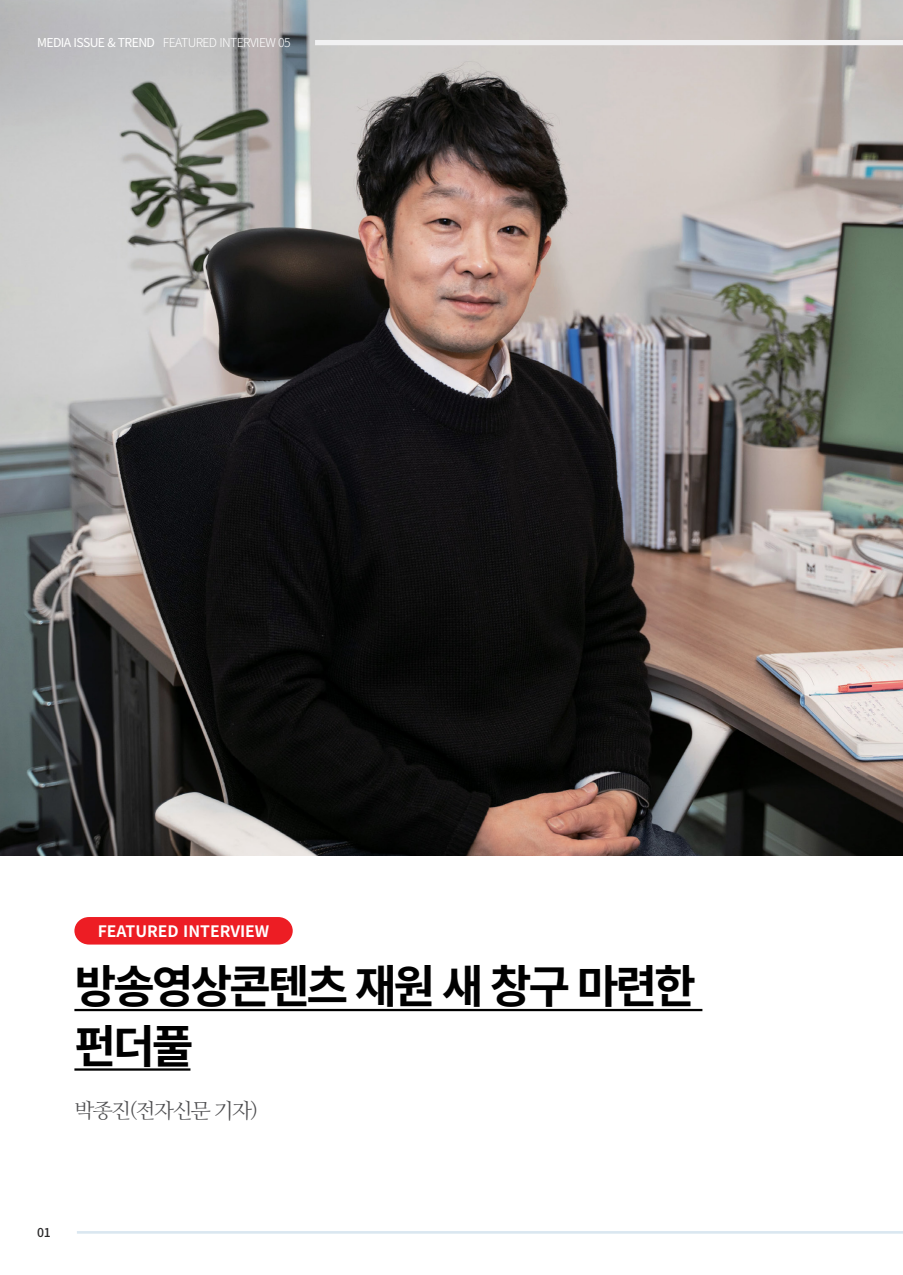
<style>
.page{position:relative;width:903px;height:1275px;background:#fff}
.page>*{position:absolute;margin:0;border:0;box-sizing:border-box;transform-origin:0 0}
.t1{font:700 45.5px/59.5px "Noto Sans CJ Kkr";letter-spacing:-.07em;color:#000}
.t2{font:21px "Nanum Myeongjo";letter-spacing:-.075em;color:#4d4d4f}
.t3{font:700 15.75px "Noto Sans KR";color:#fff}
.t4{font:300 12.25px "Noto Sans CJ Kkr";letter-spacing:-.05em;color:#fff}
.t5{font:500 12.25px "Noto Sans CJ Kkr";color:#292829}
.s1{font-weight:400}
</style>
<div class="page">
<img style="left:0;top:0;width:903px;height:855px">
<div style="left:315px;top:40px;width:588px;height:5px;background:#f1f1f2"></div>
<div style="left:74px;top:917px;width:219px;height:27px;background:#ed1d24"></div>
<hr style="left:74px;top:1009px;width:628px;height:2px;background:#000">
<hr style="left:74px;top:1068px;width:116px;height:3px;background:#000">
<hr style="left:77px;top:1231px;width:826px;height:3px;background:#dae7f0">
<p class="t4" style="left:37px;top:36px;width:255px"><span class="s1">MEDIA ISSUE &amp; TREND</span> FEATURED INTERVIEW 05</p>
<p class="t3" style="left:98px;top:922px;width:173px">FEATURED INTERVIEW</p>
<h1 class="t1" style="left:74px;top:958px;width:623px">방송영상콘텐츠 재원 새 창구 마련한 펀더풀</h1>
<h2 class="t2" style="left:74px;top:1098px;width:185px">박종진(전자신문 기자)</h2>
<p class="t5" style="left:37px;top:1226px;width:15px">01</p>
</div>
